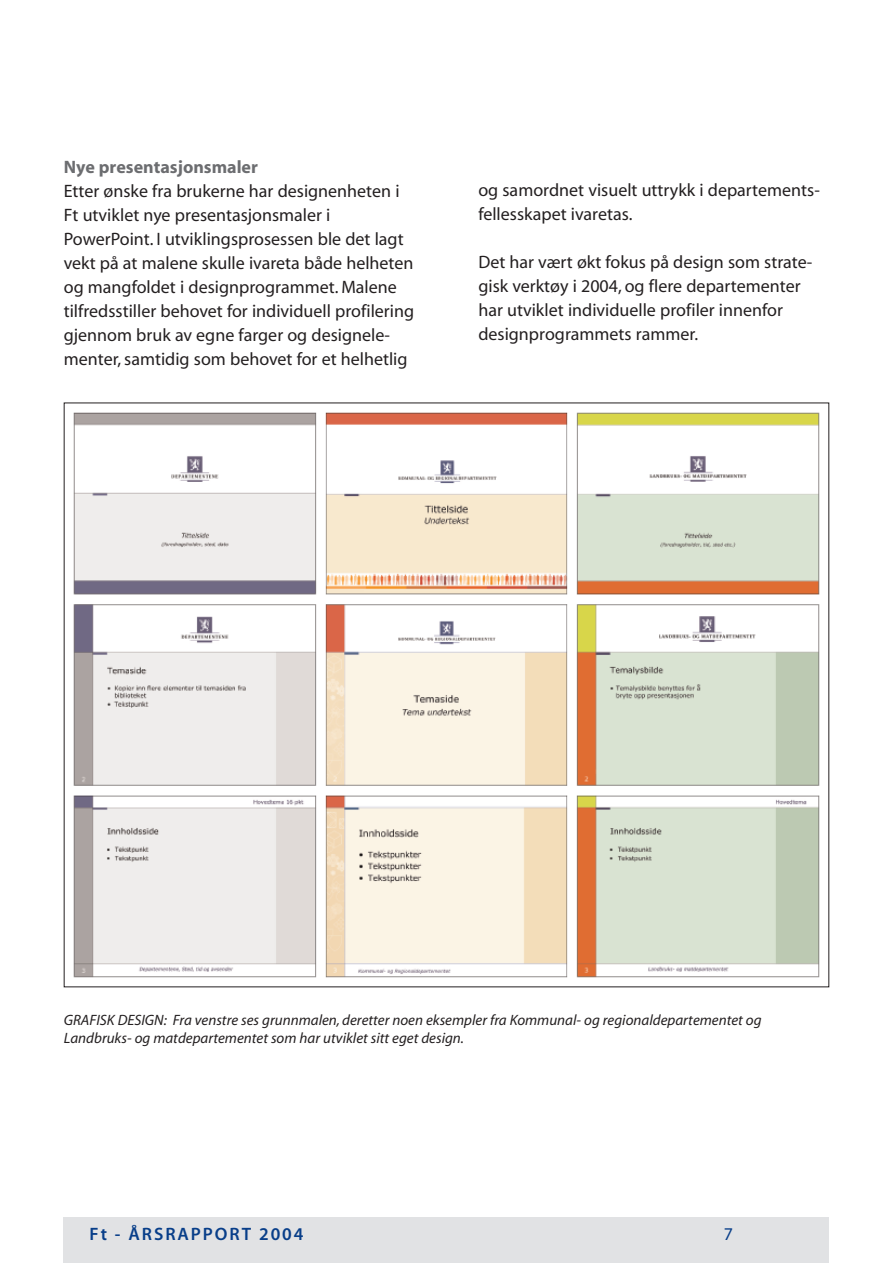
<style>
.page{position:relative;width:893px;height:1263px;background:#fff}
.page>*{position:absolute;margin:0;border:0;box-sizing:border-box;transform-origin:0 0}
.t1{font:18px/24px "Dep Myriad";color:#231f20}
.t2{font:700 18px "Dep Myriad";color:#6c6d70}
.t3{font:600 18px "Dep Myriad";letter-spacing:.105em;color:#083e89}
.t4{font:18px "Dep Myriad";color:#083e89}
.t5{font:italic 15px/18px "Dep Myriad";color:#231f20}
</style>
<div class="page">
<div style="left:64px;top:1217px;width:765px;height:46px;background:#e1e2e4"></div>
<img style="left:73px;top:412px;width:747px;height:566px">
<p class="t2" style="left:64px;top:160px;width:196px">Nye presentasjonsmaler</p>
<p class="t1" style="left:64px;top:180px;width:352px">Etter ønske fra brukerne har designenheten i Ft utviklet nye presentasjonsmaler i PowerPoint. I utviklingsprosessen ble det lagt vekt på at malene skulle ivareta både helheten og mangfoldet i designprogrammet. Malene tilfredsstiller behovet for individuell profilering gjennom bruk av egne farger og designele&shy;menter, samtidig som behovet for et helhetlig</p>
<p class="t1" style="left:478px;top:180px;width:343px">og samordnet visuelt uttrykk i departements&shy;fellesskapet ivaretas.</p>
<p class="t1" style="left:478px;top:252px;width:336px">Det har vært økt fokus på design som strate&shy;gisk verktøy i 2004, og flere departementer har utviklet individuelle profiler innenfor designprogrammets rammer.</p>
<p class="t5" style="left:64px;top:1012px;width:699px">GRAFISK DESIGN: Fra venstre ses grunnmalen, deretter noen eksempler fra Kommunal- og regionaldepartementet og<br>Landbruks- og matdepartementet som har utviklet sitt eget design.</p>
<p class="t3" style="left:90px;top:1227px;width:215px">Ft - ÅRSRAPPORT 2004</p>
<p class="t4" style="left:724px;top:1227px;width:11px">7</p>
</div>
